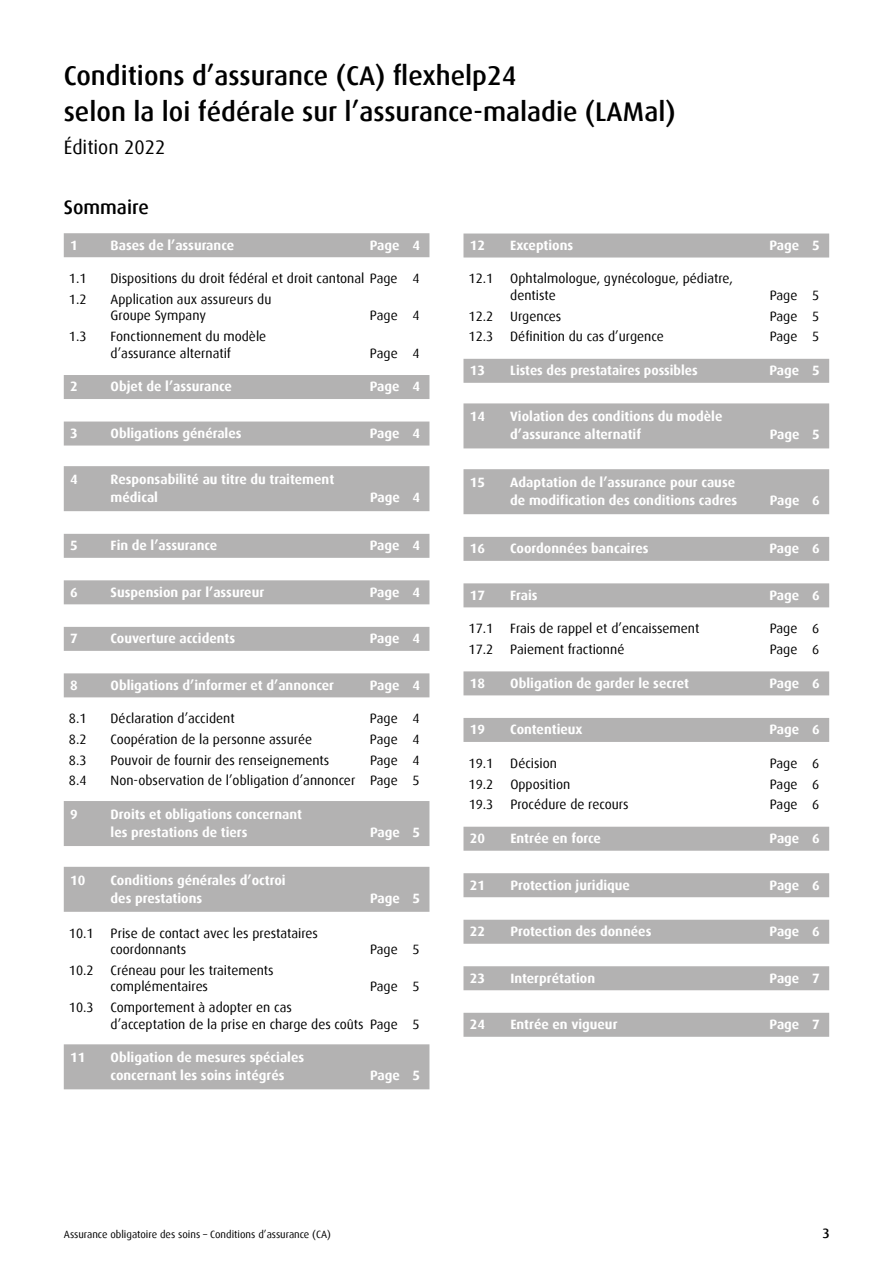
<style>
.page{position:relative;width:893px;height:1263px;background:#fff}
.page>*{position:absolute;margin:0;border:0;box-sizing:border-box;transform-origin:0 0}
.t1{font:500 27px/36px "Dax";color:#000}
.t2{font:19.5px "Dax";color:#000}
.t3{font:500 19.5px "Dax";color:#000}
.t4{font:700 13.5px/18px "Dax";color:#fff}
.t5{font:13.5px/16.5px "Dax";color:#000}
.t6{font:500 13.5px "Dax";color:#000}
.t7{font:10.5px "Dax";color:#000}
</style>
<div class="page">
<div style="left:64px;top:233px;width:365px;height:24px;background:#b3b2b2"></div>
<div style="left:64px;top:375px;width:365px;height:24px;background:#b3b2b2"></div>
<div style="left:64px;top:421px;width:365px;height:24px;background:#b3b2b2"></div>
<div style="left:64px;top:466px;width:365px;height:45px;background:#b3b2b2"></div>
<div style="left:64px;top:534px;width:365px;height:24px;background:#b3b2b2"></div>
<div style="left:64px;top:580px;width:365px;height:24px;background:#b3b2b2"></div>
<div style="left:64px;top:627px;width:365px;height:24px;background:#b3b2b2"></div>
<div style="left:64px;top:673px;width:365px;height:24px;background:#b3b2b2"></div>
<div style="left:64px;top:801px;width:365px;height:45px;background:#b3b2b2"></div>
<div style="left:64px;top:867px;width:365px;height:45px;background:#b3b2b2"></div>
<div style="left:64px;top:1044px;width:365px;height:45px;background:#b3b2b2"></div>
<div style="left:463px;top:233px;width:366px;height:24px;background:#b3b2b2"></div>
<div style="left:463px;top:359px;width:366px;height:24px;background:#b3b2b2"></div>
<div style="left:463px;top:403px;width:366px;height:45px;background:#b3b2b2"></div>
<div style="left:463px;top:469px;width:366px;height:45px;background:#b3b2b2"></div>
<div style="left:463px;top:537px;width:366px;height:24px;background:#b3b2b2"></div>
<div style="left:463px;top:583px;width:366px;height:24px;background:#b3b2b2"></div>
<div style="left:463px;top:671px;width:366px;height:24px;background:#b3b2b2"></div>
<div style="left:463px;top:718px;width:366px;height:24px;background:#b3b2b2"></div>
<div style="left:463px;top:827px;width:366px;height:24px;background:#b3b2b2"></div>
<div style="left:463px;top:873px;width:366px;height:24px;background:#b3b2b2"></div>
<div style="left:463px;top:920px;width:366px;height:24px;background:#b3b2b2"></div>
<div style="left:463px;top:966px;width:366px;height:24px;background:#b3b2b2"></div>
<div style="left:463px;top:1013px;width:366px;height:24px;background:#b3b2b2"></div>
<h1 class="t1" style="left:64px;top:58px;width:613px">Conditions d’assurance (CA) flexhelp24<br>selon la loi fédérale sur l’assurance-maladie (LAMal)</h1>
<h2 class="t2" style="left:64px;top:136px;width:103px">Édition 2022</h2>
<h2 class="t3" style="left:64px;top:197px;width:87px">Sommaire</h2>
<p class="t4" style="left:70px;top:236px;width:9px">1</p>
<p class="t4" style="left:111px;top:236px;width:125px">Bases de l’assurance</p>
<p class="t4" style="left:370px;top:236px;width:52px">Page 4</p>
<p class="t5" style="left:69px;top:270px;width:19px">1.1</p>
<p class="t5" style="left:111px;top:270px;width:311px">Dispositions du droit fédéral et droit cantonal Page 4</p>
<p class="t5" style="left:69px;top:291px;width:19px">1.2</p>
<p class="t5" style="left:111px;top:291px;width:162px">Application aux assureurs du<br>Groupe Sympany</p>
<p class="t5" style="left:370px;top:308px;width:51px">Page 4</p>
<p class="t5" style="left:69px;top:328px;width:19px">1.3</p>
<p class="t5" style="left:111px;top:328px;width:157px">Fonctionnement du modèle d’assurance alternatif</p>
<p class="t5" style="left:370px;top:345px;width:51px">Page 4</p>
<p class="t4" style="left:70px;top:378px;width:9px">2</p>
<p class="t4" style="left:111px;top:378px;width:123px">Objet de l’assurance</p>
<p class="t4" style="left:370px;top:378px;width:52px">Page 4</p>
<p class="t4" style="left:70px;top:424px;width:9px">3</p>
<p class="t4" style="left:111px;top:424px;width:133px">Obligations générales</p>
<p class="t4" style="left:370px;top:424px;width:52px">Page 4</p>
<p class="t4" style="left:70px;top:471px;width:9px">4</p>
<p class="t4" style="left:111px;top:471px;width:225px">Responsabilité au titre du traitement médical</p>
<p class="t4" style="left:370px;top:488px;width:52px">Page 4</p>
<p class="t4" style="left:70px;top:537px;width:9px">5</p>
<p class="t4" style="left:111px;top:537px;width:108px">Fin de l’assurance</p>
<p class="t4" style="left:370px;top:537px;width:52px">Page 4</p>
<p class="t4" style="left:70px;top:583px;width:9px">6</p>
<p class="t4" style="left:111px;top:583px;width:155px">Suspension par l’assureur</p>
<p class="t4" style="left:370px;top:583px;width:52px">Page 4</p>
<p class="t4" style="left:70px;top:630px;width:9px">7</p>
<p class="t4" style="left:111px;top:630px;width:126px">Couverture accidents</p>
<p class="t4" style="left:370px;top:630px;width:52px">Page 4</p>
<p class="t4" style="left:70px;top:676px;width:9px">8</p>
<p class="t4" style="left:111px;top:676px;width:225px">Obligations d’informer et d’annoncer</p>
<p class="t4" style="left:370px;top:676px;width:52px">Page 4</p>
<p class="t5" style="left:69px;top:710px;width:19px">8.1</p>
<p class="t5" style="left:111px;top:710px;width:126px">Déclaration d’accident</p>
<p class="t5" style="left:370px;top:710px;width:51px">Page 4</p>
<p class="t5" style="left:69px;top:731px;width:19px">8.2</p>
<p class="t5" style="left:111px;top:731px;width:203px">Coopération de la personne assurée</p>
<p class="t5" style="left:370px;top:731px;width:51px">Page 4</p>
<p class="t5" style="left:69px;top:752px;width:19px">8.3</p>
<p class="t5" style="left:111px;top:752px;width:220px">Pouvoir de fournir des renseignements</p>
<p class="t5" style="left:370px;top:752px;width:51px">Page 4</p>
<p class="t5" style="left:69px;top:773px;width:19px">8.4</p>
<p class="t5" style="left:111px;top:773px;width:311px">Non-observation de l’obligation d’annoncer Page 5</p>
<p class="t4" style="left:70px;top:805px;width:9px">9</p>
<p class="t4" style="left:111px;top:805px;width:193px">Droits et obligations concernant les prestations de tiers</p>
<p class="t4" style="left:370px;top:823px;width:52px">Page 5</p>
<p class="t4" style="left:70px;top:871px;width:17px">10</p>
<p class="t4" style="left:111px;top:871px;width:177px">Conditions générales d’octroi des prestations</p>
<p class="t5" style="left:69px;top:925px;width:26px">10.1</p>
<p class="t5" style="left:111px;top:925px;width:209px">Prise de contact avec les prestataires coordonnants</p>
<p class="t5" style="left:69px;top:962px;width:26px">10.2</p>
<p class="t5" style="left:111px;top:962px;width:165px">Créneau pour les traitements complémentaires</p>
<p class="t4" style="left:370px;top:889px;width:52px">Page 5</p>
<p class="t5" style="left:370px;top:941px;width:51px">Page 5</p>
<p class="t5" style="left:370px;top:979px;width:51px">Page 5</p>
<p class="t5" style="left:69px;top:999px;width:26px">10.3</p>
<p class="t5" style="left:111px;top:999px;width:311px">Comportement à adopter en cas<br>d’acceptation de la prise en charge des coûts Page 5</p>
<p class="t4" style="left:70px;top:1049px;width:17px">11</p>
<p class="t4" style="left:111px;top:1049px;width:195px">Obligation de mesures spéciales concernant les soins intégrés</p>
<p class="t4" style="left:370px;top:1067px;width:52px">Page 5</p>
<p class="t4" style="left:470px;top:236px;width:17px">12</p>
<p class="t4" style="left:510px;top:236px;width:65px">Exceptions</p>
<p class="t4" style="left:769px;top:236px;width:52px">Page 5</p>
<p class="t5" style="left:469px;top:271px;width:26px">12.1</p>
<p class="t5" style="left:510px;top:271px;width:224px">Ophtalmologue, gynécologue, pédiatre, dentiste</p>
<p class="t5" style="left:770px;top:287px;width:51px">Page 5</p>
<p class="t5" style="left:469px;top:308px;width:26px">12.2</p>
<p class="t5" style="left:510px;top:308px;width:53px">Urgences</p>
<p class="t5" style="left:770px;top:308px;width:51px">Page 5</p>
<p class="t5" style="left:469px;top:329px;width:26px">12.3</p>
<p class="t5" style="left:510px;top:329px;width:155px">Définition du cas d’urgence</p>
<p class="t5" style="left:770px;top:329px;width:51px">Page 5</p>
<p class="t4" style="left:470px;top:362px;width:17px">13</p>
<p class="t4" style="left:510px;top:362px;width:189px">Listes des prestataires possibles</p>
<p class="t4" style="left:769px;top:362px;width:52px">Page 5</p>
<p class="t4" style="left:470px;top:408px;width:17px">14</p>
<p class="t4" style="left:510px;top:408px;width:214px">Violation des conditions du modèle d’assurance alternatif</p>
<p class="t4" style="left:770px;top:426px;width:52px">Page 5</p>
<p class="t4" style="left:470px;top:474px;width:17px">15</p>
<p class="t4" style="left:510px;top:474px;width:229px">Adaptation de l’assurance pour cause de modification des conditions cadres</p>
<p class="t4" style="left:770px;top:492px;width:52px">Page 6</p>
<p class="t4" style="left:470px;top:540px;width:17px">16</p>
<p class="t4" style="left:510px;top:540px;width:140px">Coordonnées bancaires</p>
<p class="t4" style="left:769px;top:540px;width:52px">Page 6</p>
<p class="t4" style="left:470px;top:586px;width:17px">17</p>
<p class="t4" style="left:510px;top:586px;width:29px">Frais</p>
<p class="t4" style="left:769px;top:586px;width:52px">Page 6</p>
<p class="t5" style="left:469px;top:620px;width:26px">17.1</p>
<p class="t5" style="left:510px;top:620px;width:191px">Frais de rappel et d’encaissement</p>
<p class="t5" style="left:770px;top:620px;width:51px">Page 6</p>
<p class="t5" style="left:469px;top:641px;width:26px">17.2</p>
<p class="t5" style="left:510px;top:641px;width:116px">Paiement fractionné</p>
<p class="t5" style="left:770px;top:641px;width:51px">Page 6</p>
<p class="t4" style="left:470px;top:674px;width:17px">18</p>
<p class="t4" style="left:510px;top:674px;width:180px">Obligation de garder le secret</p>
<p class="t4" style="left:770px;top:674px;width:52px">Page 6</p>
<p class="t4" style="left:470px;top:721px;width:17px">19</p>
<p class="t4" style="left:510px;top:721px;width:74px">Contentieux</p>
<p class="t4" style="left:770px;top:721px;width:52px">Page 6</p>
<p class="t5" style="left:469px;top:755px;width:26px">19.1</p>
<p class="t5" style="left:510px;top:755px;width:48px">Décision</p>
<p class="t5" style="left:770px;top:755px;width:51px">Page 6</p>
<p class="t5" style="left:469px;top:776px;width:26px">19.2</p>
<p class="t5" style="left:510px;top:776px;width:61px">Opposition</p>
<p class="t5" style="left:770px;top:776px;width:51px">Page 6</p>
<p class="t5" style="left:469px;top:796px;width:26px">19.3</p>
<p class="t5" style="left:510px;top:796px;width:120px">Procédure de recours</p>
<p class="t5" style="left:770px;top:796px;width:51px">Page 6</p>
<p class="t4" style="left:470px;top:829px;width:17px">20</p>
<p class="t4" style="left:510px;top:829px;width:92px">Entrée en force</p>
<p class="t4" style="left:770px;top:829px;width:52px">Page 6</p>
<p class="t4" style="left:470px;top:876px;width:17px">21</p>
<p class="t4" style="left:510px;top:876px;width:121px">Protection juridique</p>
<p class="t4" style="left:770px;top:876px;width:52px">Page 6</p>
<p class="t4" style="left:470px;top:922px;width:17px">22</p>
<p class="t4" style="left:510px;top:922px;width:143px">Protection des données</p>
<p class="t4" style="left:770px;top:922px;width:52px">Page 6</p>
<p class="t4" style="left:470px;top:969px;width:17px">23</p>
<p class="t4" style="left:510px;top:969px;width:86px">Interprétation</p>
<p class="t4" style="left:770px;top:969px;width:52px">Page 7</p>
<p class="t4" style="left:470px;top:1015px;width:17px">24</p>
<p class="t4" style="left:510px;top:1015px;width:109px">Entrée en vigueur</p>
<p class="t4" style="left:770px;top:1015px;width:52px">Page 7</p>
<p class="t7" style="left:64px;top:1228px;width:269px">Assurance obligatoire des soins – Conditions d’assurance (CA)</p>
<p class="t6" style="left:822px;top:1225px;width:9px">3</p>
</div>
